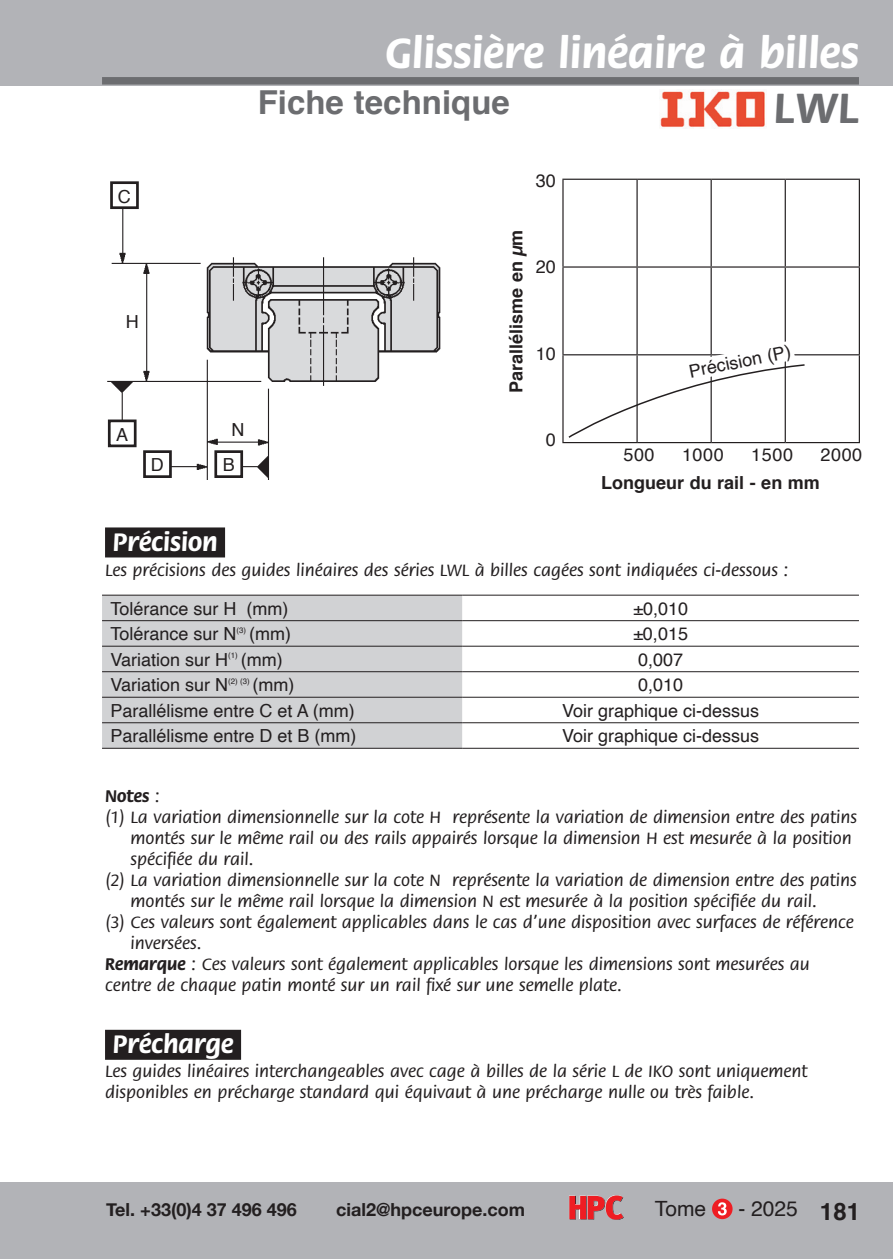
<style>
.page{position:relative;width:893px;height:1259px;background:#fff}
.page>*{position:absolute;margin:0;border:0;box-sizing:border-box;transform-origin:0 0}
.t1{font:700 45px "Flora";color:#fff}
.t2{font:700 45px "Flora";color:#6c6d70}
.t3{font:700 33px "Helvetica";color:#6c6d70}
.t4{font:700 27px "Flora";color:#fff}
.t5{font:21px "Helvetica";color:#231f20}
.t6{font:500 18px/21px "Flora";color:#231f20}
.t7{font:18px "Helvetica";color:#231f20}
.t8{font:700 18px "Helvetica Neue";color:#231f20}
.t9{font:700 18px "Helvetica";color:#231f20}
.t10{font:700 18px "Flora";color:#231f20}
.t11{font:7.8px "Helvetica";color:#231f20}
.s1{color:#231f20}
.s2{font-weight:500}
.s3{font-weight:700}
.s4{font-weight:700;font-size:24px}
</style>
<div class="page">
<div style="left:0;top:1182px;width:893px;height:77px;background:#b2b3b7"></div>
<svg style="left:569px;top:1195px;width:55px;height:25px"></svg>
<div style="left:712px;top:1198px;width:21px;height:21px;background:#ee1d23;border-radius:50%"></div>
<svg style="left:718px;top:1202px;width:9px;height:13px"></svg>
<img style="left:660px;top:89px;width:105px;height:40px">
<div style="left:0;top:0;width:893px;height:85px;background:#b2b3b7"></div>
<div style="left:102px;top:77px;width:757px;height:8px;background:#6c6d70"></div>
<div style="left:105px;top:527px;width:120px;height:30px;background:#231f20"></div>
<img style="left:107px;top:209px;width:334px;height:270px">
<div style="left:110px;top:181px;width:29px;height:28px;border:3px solid #231f20"></div>
<div style="left:109px;top:421px;width:26px;height:25px;background:#fff"></div>
<div style="left:108px;top:419px;width:29px;height:28px;border:3px solid #231f20"></div>
<div style="left:145px;top:451px;width:25px;height:25px;background:#fff"></div>
<div style="left:143px;top:450px;width:29px;height:28px;border:3px solid #231f20"></div>
<div style="left:228px;top:422px;width:20px;height:14px;background:#fff"></div>
<div style="left:121px;top:307px;width:22px;height:28px;background:#fff"></div>
<div style="left:216px;top:451px;width:26px;height:25px;background:#fff"></div>
<div style="left:214px;top:450px;width:29px;height:28px;border:3px solid #231f20"></div>
<div style="left:105px;top:1029px;width:136px;height:30px;background:#231f20"></div>
<div style="left:102px;top:595px;width:360px;height:153px;background:#d1d2d4"></div>
<hr style="left:102px;top:620px;width:360px;height:1px;background:#231f20">
<hr style="left:462px;top:620px;width:397px;height:1px;background:#231f20">
<hr style="left:102px;top:645px;width:360px;height:1px;background:#231f20">
<hr style="left:462px;top:645px;width:397px;height:1px;background:#231f20">
<hr style="left:102px;top:671px;width:360px;height:1px;background:#231f20">
<hr style="left:462px;top:671px;width:397px;height:1px;background:#231f20">
<hr style="left:102px;top:697px;width:360px;height:1px;background:#231f20">
<hr style="left:462px;top:697px;width:397px;height:1px;background:#231f20">
<hr style="left:102px;top:722px;width:360px;height:1px;background:#231f20">
<hr style="left:462px;top:722px;width:397px;height:1px;background:#231f20">
<hr style="left:462px;top:748px;width:397px;height:1px;background:#231f20">
<hr style="left:102px;top:748px;width:360px;height:1px;background:#231f20">
<hr style="left:102px;top:594px;width:360px;height:1px;background:#231f20">
<hr style="left:462px;top:594px;width:397px;height:1px;background:#231f20">
<hr style="left:562px;top:179px;width:75px;height:1px;background:#231f20">
<hr style="left:562px;top:180px;width:2px;height:86px;background:#231f20">
<hr style="left:637px;top:179px;width:74px;height:1px;background:#231f20">
<hr style="left:636px;top:180px;width:2px;height:86px;background:#231f20">
<hr style="left:711px;top:179px;width:74px;height:1px;background:#231f20">
<hr style="left:711px;top:180px;width:1px;height:86px;background:#231f20">
<hr style="left:785px;top:179px;width:75px;height:1px;background:#231f20">
<hr style="left:785px;top:180px;width:1px;height:86px;background:#231f20">
<hr style="left:859px;top:180px;width:1px;height:86px;background:#231f20">
<hr style="left:562px;top:266px;width:75px;height:2px;background:#231f20">
<hr style="left:562px;top:268px;width:2px;height:86px;background:#231f20">
<hr style="left:637px;top:266px;width:74px;height:2px;background:#231f20">
<hr style="left:636px;top:268px;width:2px;height:86px;background:#231f20">
<hr style="left:711px;top:266px;width:74px;height:2px;background:#231f20">
<hr style="left:711px;top:268px;width:1px;height:86px;background:#231f20">
<hr style="left:785px;top:266px;width:75px;height:2px;background:#231f20">
<hr style="left:785px;top:268px;width:1px;height:86px;background:#231f20">
<hr style="left:859px;top:268px;width:1px;height:86px;background:#231f20">
<hr style="left:562px;top:354px;width:75px;height:1px;background:#231f20">
<hr style="left:562px;top:355px;width:2px;height:87px;background:#231f20">
<hr style="left:636px;top:355px;width:2px;height:87px;background:#231f20">
<hr style="left:711px;top:355px;width:1px;height:87px;background:#231f20">
<hr style="left:785px;top:354px;width:75px;height:1px;background:#231f20">
<hr style="left:785px;top:355px;width:1px;height:87px;background:#231f20">
<hr style="left:859px;top:355px;width:1px;height:87px;background:#231f20">
<hr style="left:562px;top:442px;width:75px;height:1px;background:#231f20">
<hr style="left:637px;top:442px;width:74px;height:1px;background:#231f20">
<hr style="left:711px;top:442px;width:74px;height:1px;background:#231f20">
<hr style="left:785px;top:442px;width:75px;height:1px;background:#231f20">
<svg style="left:567px;top:340px;width:239px;height:99px"></svg>
<h1 class="t1" style="left:385px;top:29px;width:475px">Glissière linéaire à billes</h1>
<p class="t7" style="left:118px;top:182px;width:14px">C</p>
<p class="t7" style="left:126px;top:308px;width:14px">H</p>
<p class="t7" style="left:116px;top:420px;width:14px">A</p>
<p class="t7" style="left:151px;top:451px;width:14px">D</p>
<h2 class="t3" style="left:258px;top:76px;width:254px">Fiche technique</h2>
<p class="t7" style="left:232px;top:416px;width:14px">N</p>
<p class="t7" style="left:223px;top:451px;width:14px">B</p>
<p class="t7" style="left:536px;top:167px;width:22px">30</p>
<p class="t9" style="left:502px;top:393px;width:165px;rotate:-90deg">Parallélisme en µm</p>
<p class="t7" style="left:536px;top:253px;width:22px">20</p>
<p class="t7" style="left:536px;top:339px;width:22px">10</p>
<p class="t7" style="left:546px;top:426px;width:12px">0</p>
<h1 class="t2" style="left:774px;top:84px;width:87px">LWL</h1>
<p class="t7" style="left:686px;top:358px;width:105px;rotate:-12deg">Précision (P)</p>
<p class="t7" style="left:623px;top:440px;width:33px">500</p>
<p class="t7" style="left:682px;top:440px;width:43px">1000</p>
<p class="t7" style="left:751px;top:440px;width:43px">1500</p>
<p class="t7" style="left:820px;top:440px;width:43px">2000</p>
<p class="t9" style="left:601px;top:468px;width:220px">Longueur du rail - en mm</p>
<h3 class="t4" style="left:105px;top:527px;width:122px"><span class="s1">.</span>Précision<span class="s1">.</span></h3>
<p class="t6" style="left:105px;top:560px;width:685px">Les précisions des guides linéaires des séries LWL à billes cagées sont indiquées ci-dessous :</p>
<p class="t7" style="left:111px;top:594px;width:180px">Tolérance sur H (mm)</p>
<p class="t7" style="left:633px;top:594px;width:56px">±0,010</p>
<p class="t7" style="left:111px;top:620px;width:128px">Tolérance sur N</p>
<p class="t11" style="left:237px;top:624px;width:11px">(3)</p>
<p class="t7" style="left:249px;top:620px;width:43px">(mm)</p>
<p class="t7" style="left:633px;top:620px;width:56px">±0,015</p>
<p class="t7" style="left:111px;top:645px;width:119px">Variation sur H</p>
<p class="t11" style="left:228px;top:649px;width:11px">(1)</p>
<p class="t7" style="left:241px;top:645px;width:43px">(mm)</p>
<p class="t7" style="left:638px;top:645px;width:47px">0,007</p>
<p class="t7" style="left:111px;top:671px;width:119px">Variation sur N</p>
<p class="t11" style="left:228px;top:675px;width:23px">(2) (3)</p>
<p class="t7" style="left:253px;top:671px;width:43px">(mm)</p>
<p class="t7" style="left:638px;top:671px;width:47px">0,010</p>
<p class="t7" style="left:111px;top:696px;width:246px">Parallélisme entre C et A (mm)</p>
<p class="t7" style="left:562px;top:696px;width:199px">Voir graphique ci-dessus</p>
<p class="t7" style="left:111px;top:722px;width:248px">Parallélisme entre D et B (mm)</p>
<p class="t7" style="left:562px;top:722px;width:199px">Voir graphique ci-dessus</p>
<p class="t10" style="left:105px;top:786px;width:56px">Notes <span class="s2">:</span></p>
<p class="t6" style="left:105px;top:807px;width:754px">(1) La variation dimensionnelle sur la cote H représente la variation de dimension entre des patins</p>
<p class="t6" style="left:131px;top:828px;width:723px">montés sur le même rail ou des rails appairés lorsque la dimension H est mesurée à la position</p>
<p class="t6" style="left:131px;top:849px;width:125px">spécifiée du rail.</p>
<p class="t6" style="left:105px;top:870px;width:753px">(2) La variation dimensionnelle sur la cote N représente la variation de dimension entre des patins</p>
<p class="t6" style="left:131px;top:891px;width:688px">montés sur le même rail lorsque la dimension N est mesurée à la position spécifiée du rail.</p>
<p class="t6" style="left:105px;top:912px;width:750px">(3) Ces valeurs sont également applicables dans le cas d’une disposition avec surfaces de référence</p>
<p class="t6" style="left:131px;top:933px;width:73px">inversées.</p>
<p class="t6" style="left:105px;top:954px;width:706px"><span class="s3">Remarque</span> : Ces valeurs sont également applicables lorsque les dimensions sont mesurées au</p>
<p class="t6" style="left:105px;top:975px;width:519px">centre de chaque patin monté sur un rail fixé sur une semelle plate.</p>
<h3 class="t4" style="left:105px;top:1029px;width:138px"><span class="s1">.</span>Précharge<span class="s1">.</span></h3>
<p class="t6" style="left:105px;top:1061px;width:704px">Les guides linéaires interchangeables avec cage à billes de la série L de IKO sont uniquement disponibles en précharge standard qui équivaut à une précharge nulle ou très faible.</p>
<p class="t8" style="left:106px;top:1196px;width:192px">Tel. +33(0)4 37 496 496</p>
<p class="t8" style="left:336px;top:1196px;width:191px">cial2@hpceurope.com</p>
<p class="t5" style="left:655px;top:1192px;width:53px">Tome</p>
<p class="t5" style="left:738px;top:1192px;width:123px">- 2025 <span class="s4">181</span></p>
</div>
